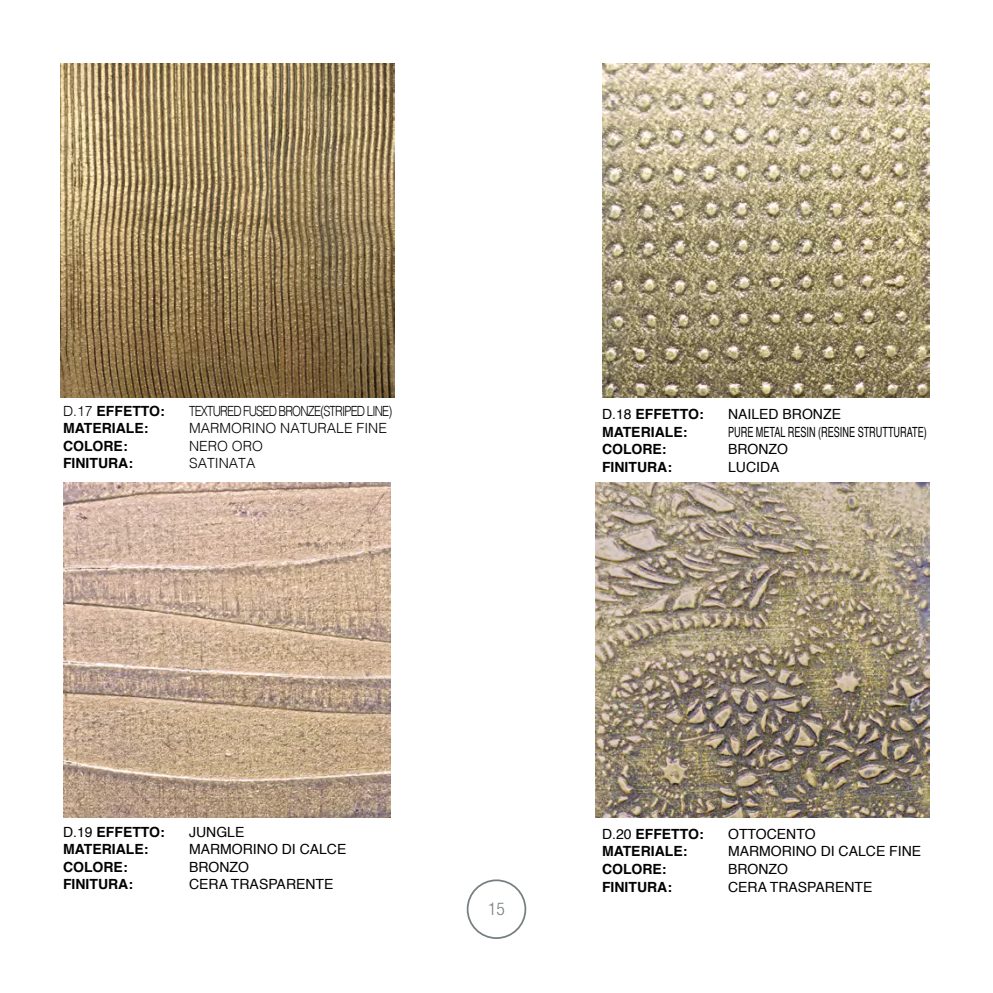
<style>
.page{position:relative;width:993px;height:993px;background:#fff}
.page>*{position:absolute;margin:0;border:0;box-sizing:border-box;transform-origin:0 0}
.t1{font:300 condensed 17.5px "Helvetica Neue LT Std";color:#757e81}
.t2{font:700 14px "Helvetica";color:#020203}
.t3{font:14px "Helvetica";color:#020203}
.t4{font:300 14px "Helvetica";color:#020203}
.t5{font:14px "Helvetica";color:#020203;scale:.65 1}
.t6{font:300 14px "Helvetica";letter-spacing:-.07em;color:#020203;scale:.82 1}
.s1{font-weight:300}
.s2{font-weight:400}
</style>
<div class="page">
<div style="left:466px;top:879px;width:60px;height:59px;border:2px solid #757e81;border-radius:50%"></div>
<img style="left:595px;top:483px;width:334px;height:333px">
<img style="left:602px;top:63px;width:327px;height:334px">
<img style="left:60px;top:63px;width:334px;height:334px">
<img style="left:63px;top:483px;width:328px;height:333px">
<p class="t2" style="left:63px;top:399px;width:103px"><span class="s1">D.17</span> EFFETTO:</p>
<p class="t6" style="left:189px;top:399px;width:249px">TEXTURED FUSED BRONZE(STRIPED LINE)</p>
<p class="t2" style="left:63px;top:417px;width:87px">MATERIALE:</p>
<p class="t4" style="left:189px;top:416px;width:199px">MARMORINO NATURALE FINE</p>
<p class="t2" style="left:63px;top:434px;width:66px">COLORE:</p>
<p class="t4" style="left:189px;top:434px;width:75px">NERO ORO</p>
<p class="t2" style="left:63px;top:452px;width:71px">FINITURA:</p>
<p class="t4" style="left:189px;top:451px;width:68px">SATINATA</p>
<p class="t2" style="left:601px;top:402px;width:103px"><span class="s2">D.18</span> EFFETTO:</p>
<p class="t3" style="left:727px;top:403px;width:114px">NAILED BRONZE</p>
<p class="t2" style="left:601px;top:420px;width:87px">MATERIALE:</p>
<p class="t5" style="left:727px;top:420px;width:307px">PURE METAL RESIN (RESINE STRUTTURATE)</p>
<p class="t2" style="left:601px;top:437px;width:66px">COLORE:</p>
<p class="t3" style="left:727px;top:438px;width:61px">BRONZO</p>
<p class="t2" style="left:601px;top:455px;width:71px">FINITURA:</p>
<p class="t3" style="left:727px;top:455px;width:53px">LUCIDA</p>
<p class="t2" style="left:63px;top:820px;width:103px"><span class="s2">D.19</span> EFFETTO:</p>
<p class="t3" style="left:189px;top:820px;width:57px">JUNGLE</p>
<p class="t2" style="left:63px;top:837px;width:87px">MATERIALE:</p>
<p class="t3" style="left:189px;top:838px;width:159px">MARMORINO DI CALCE</p>
<p class="t2" style="left:63px;top:855px;width:66px">COLORE:</p>
<p class="t3" style="left:189px;top:855px;width:61px">BRONZO</p>
<p class="t2" style="left:63px;top:872px;width:71px">FINITURA:</p>
<p class="t3" style="left:189px;top:873px;width:146px">CERA TRASPARENTE</p>
<p class="t1" style="left:488px;top:898px;width:18px">15</p>
<p class="t2" style="left:601px;top:822px;width:103px"><span class="s2">D.20</span> EFFETTO:</p>
<p class="t3" style="left:727px;top:823px;width:89px">OTTOCENTO</p>
<p class="t2" style="left:601px;top:839px;width:87px">MATERIALE:</p>
<p class="t3" style="left:727px;top:840px;width:194px">MARMORINO DI CALCE FINE</p>
<p class="t2" style="left:601px;top:857px;width:66px">COLORE:</p>
<p class="t3" style="left:727px;top:858px;width:61px">BRONZO</p>
<p class="t2" style="left:601px;top:874px;width:71px">FINITURA:</p>
<p class="t3" style="left:727px;top:875px;width:146px">CERA TRASPARENTE</p>
</div>
